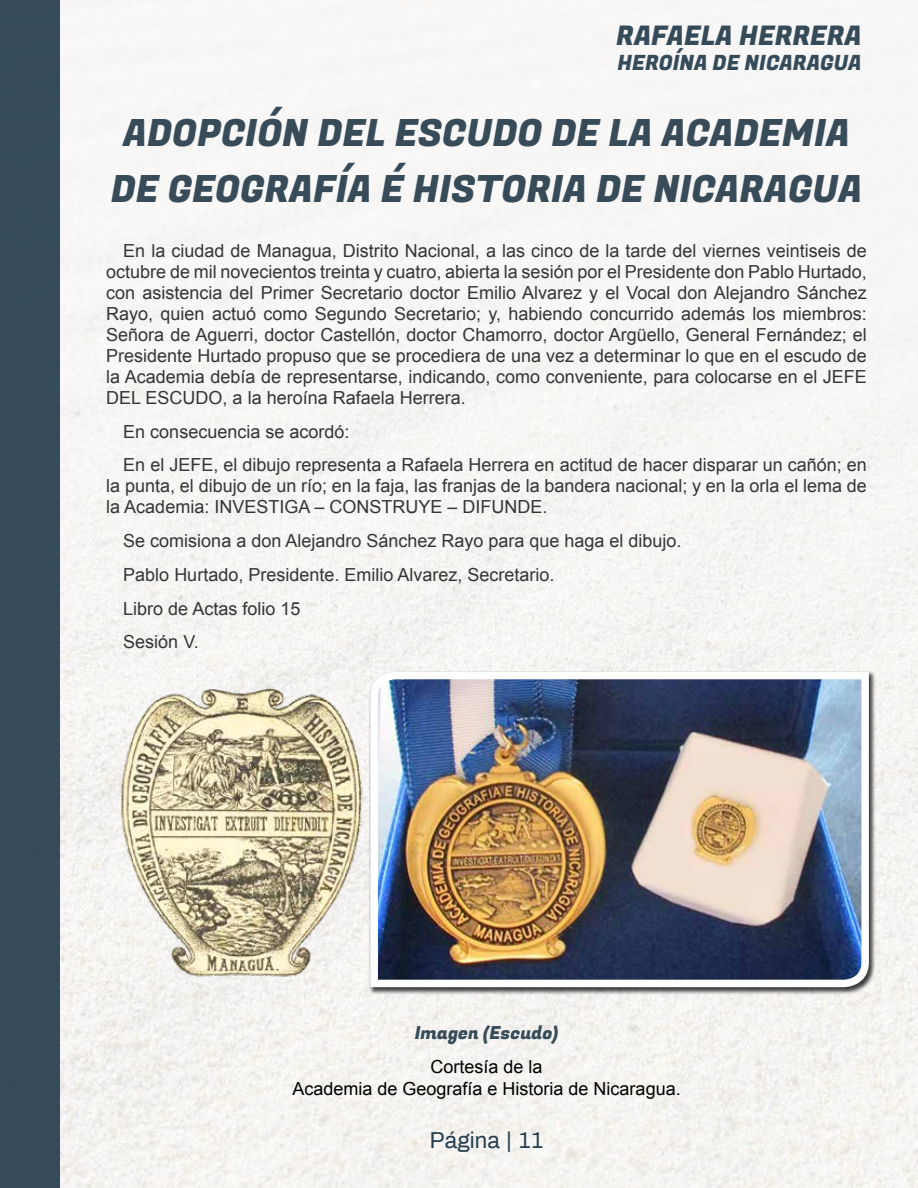
<style>
.page{position:relative;width:918px;height:1188px;background:#fff}
.page>*{position:absolute;margin:0;border:0;box-sizing:border-box;transform-origin:0 0}
.t1{font:37.5px/56.2px "Fugaz One";color:#374b59;text-align:center}
.t2{font:27px "Fugaz One";color:#354b5a}
.t3{font:22.5px "Archivo";color:#273f4e}
.t4{font:21px "Fugaz One";color:#354b5a}
.t5{font:18px/21px "Arial";color:#363435}
.t6{font:18px/21.6px "Arial";color:#000;text-align:center}
.t7{font:18px "Fugaz One";color:#374b59}
</style>
<div class="page">
<div style="left:0;top:0;width:60px;height:1188px;background:#354b59"></div>
<img style="left:106px;top:676px;width:261px;height:307px">
<img style="left:367px;top:668px;width:506px;height:323px">
<h2 class="t2" style="left:616px;top:16px;width:247px">RAFAELA HERRERA</h2>
<p class="t4" style="left:618px;top:48px;width:246px">HEROÍNA DE NICARAGUA</p>
<h1 class="t1" style="left:111px;top:106px;width:753px">ADOPCIÓN DEL ESCUDO DE LA ACADEMIA<br>DE GEOGRAFÍA É HISTORIA DE NICARAGUA</h1>
<p class="t5" style="left:106px;top:240px;width:762px;text-align:justify;text-indent:17px">En la ciudad de Managua, Distrito Nacional, a las cinco de la tarde del viernes veintiseis de octubre de mil novecientos treinta y cuatro, abierta la sesión por el Presidente don Pablo Hurtado, con asistencia del Primer Secretario doctor Emilio Alvarez y el Vocal don Alejandro Sánchez Rayo, quien actuó como Segundo Secretario; y, habiendo concurrido además los miembros:<br>Señora de Aguerri, doctor Castellón, doctor Chamorro, doctor Argüello, General Fernández; el Presidente Hurtado propuso que se procediera de una vez a determinar lo que en el escudo de la Academia debía de representarse, indicando, como conveniente, para colocarse en el JEFE DEL ESCUDO, a la heroína Rafaela Herrera.</p>
<p class="t5" style="left:123px;top:414px;width:745px;line-height:33.8px">En consecuencia se acordó:<br>En el JEFE, el dibujo representa a Rafaela Herrera en actitud de hacer disparar un cañón; en</p>
<p class="t5" style="left:106px;top:475px;width:762px">la punta, el dibujo de un río; en la faja, las franjas de la bandera nacional; y en la orla el lema de la Academia: INVESTIGA – CONSTRUYE – DIFUNDE.</p>
<p class="t5" style="left:123px;top:524px;width:560px;line-height:33.8px">Se comisiona a don Alejandro Sánchez Rayo para que haga el dibujo.<br>Pablo Hurtado, Presidente. Emilio Alvarez, Secretario.<br>Libro de Actas folio 15<br>Sesión V.</p>
<p class="t7" style="left:415px;top:1020px;width:145px">Imagen (Escudo)</p>
<p class="t6" style="left:293px;top:1056px;width:390px">Cortesía de la<br>Academia de Geografía e Historia de Nicaragua.</p>
<p class="t3" style="left:430px;top:1125px;width:115px">Página | 11</p>
</div>
